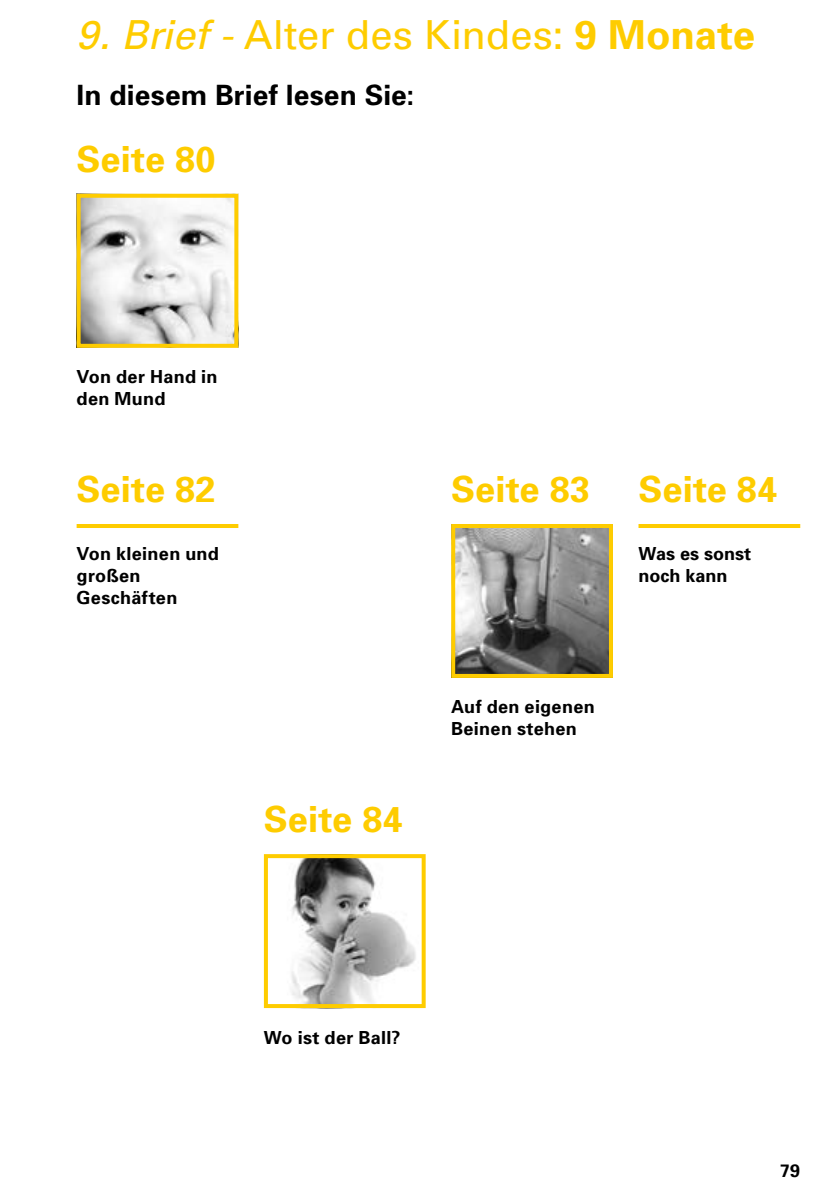
<style>
.page{position:relative;width:840px;height:1191px;background:#fff}
.page>*{position:absolute;margin:0;border:0;box-sizing:border-box;transform-origin:0 0}
.t1{font:40px "Univers";color:#fecc00}
.t2{font:700 36px "Univers";letter-spacing:.01em;color:#fecc00}
.t3{font:700 28px "Univers";letter-spacing:.005em;color:#000}
.t4{font:700 18px/22px "Univers";letter-spacing:.015em;color:#000}
.s1{font-style:italic}
.s2{font-weight:700}
</style>
<div class="page">
<hr style="left:638px;top:524px;width:161px;height:4px;background:#fecc00">
<hr style="left:77px;top:524px;width:161px;height:4px;background:#fecc00">
<img style="left:82px;top:199px;width:151px;height:144px">
<div style="left:77px;top:194px;width:161px;height:154px;border:4px solid #fecc00"></div>
<img style="left:291px;top:859px;width:125px;height:144px">
<div style="left:264px;top:854px;width:161px;height:154px;border:4px solid #fecc00"></div>
<img style="left:456px;top:529px;width:151px;height:144px">
<div style="left:451px;top:524px;width:161px;height:154px;border:4px solid #fecc00"></div>
<h1 class="t1" style="left:77px;top:10px;width:679px"><span class="s1">9. Brief -</span> Alter des Kindes: <span class="s2">9 Monate</span></h1>
<h2 class="t3" style="left:77px;top:77px;width:339px">In diesem Brief lesen Sie:</h2>
<h3 class="t2" style="left:77px;top:136px;width:140px">Seite 80</h3>
<p class="t4" style="left:77px;top:365px;width:142px">Von der Hand in den Mund</p>
<h3 class="t2" style="left:77px;top:466px;width:140px">Seite 82</h3>
<p class="t4" style="left:77px;top:541px;width:144px">Von kleinen und großen<br>Geschäften</p>
<h3 class="t2" style="left:264px;top:796px;width:140px">Seite 84</h3>
<h3 class="t2" style="left:451px;top:466px;width:140px">Seite 83</h3>
<h3 class="t2" style="left:638px;top:466px;width:140px">Seite 84</h3>
<p class="t4" style="left:638px;top:541px;width:114px">Was es sonst noch kann</p>
<p class="t4" style="left:451px;top:695px;width:145px">Auf den eigenen<br>Beinen stehen</p>
<p class="t4" style="left:264px;top:1025px;width:138px">Wo ist der Ball?</p>
<p class="t4" style="left:779px;top:1158px;width:22px">79</p>
</div>
